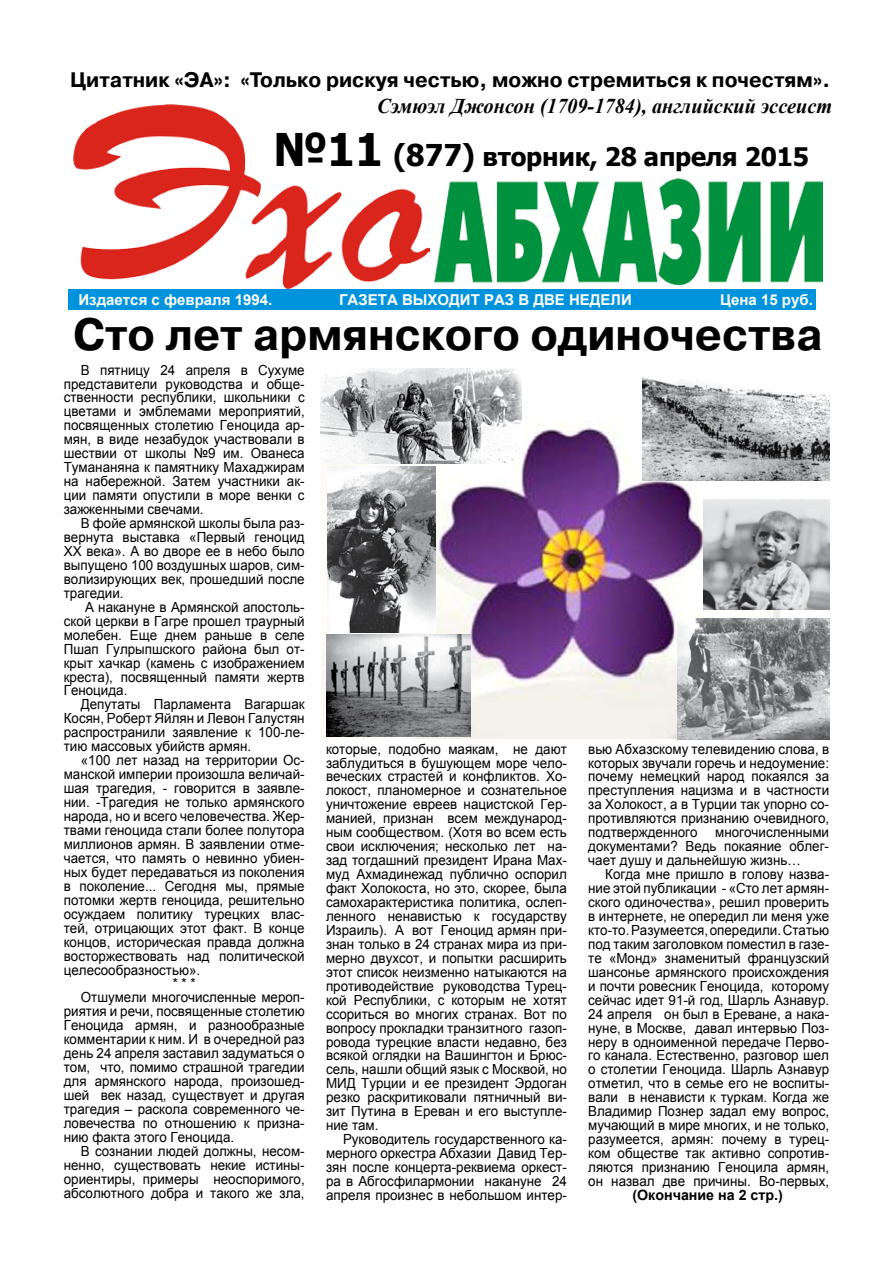
<style>
.page{position:relative;width:893px;height:1263px;background:#fff}
.page>*{position:absolute;margin:0;border:0;box-sizing:border-box;transform-origin:0 0}
.t1{font:700 45px "Pragmatica C";color:#000}
.t2{font:700 25.5px "Tahoma";letter-spacing:-.01em;color:#000}
.t3{font:700 21px "Pragmatica C";color:#000}
.t4{font:italic 700 21px "Times New Roman";color:#000}
.t5{font:700 15px "Arial";color:#fff}
.t6{font:700 14.25px "Arial";color:#000}
.t7{font:13.95px/14px "Arial";color:#000;text-align:justify;scale:.96 1}
.s1{font-size:45px}
.s2{font-size:30px}
</style>
<div class="page">
<img style="left:322px;top:377px;width:503px;height:362px">
<img style="left:74px;top:104px;width:356px;height:184px">
<img style="left:435px;top:179px;width:387px;height:106px">
<div style="left:68px;top:289px;width:748px;height:21px;background:#0093dd"></div>
<img style="left:320px;top:368px;width:201px;height:95px">
<img style="left:704px;top:500px;width:125px;height:109px">
<img style="left:327px;top:466px;width:109px;height:167px">
<img style="left:677px;top:619px;width:152px;height:120px">
<img style="left:327px;top:634px;width:143px;height:102px">
<img style="left:643px;top:377px;width:186px;height:104px">
<h3 class="t3" style="left:70px;top:69px;width:761px">Цитатник «ЭА»: «Только рискуя честью, можно стремиться к почестям».</h3>
<h3 class="t4" style="left:377px;top:91px;width:457px">Сэмюэл Джонсон (1709-1784), английский эссеист</h3>
<h2 class="t2" style="left:273px;top:139px;width:537px"><span class="s1">№11</span> <span class="s2">(877)</span> вторник, 28 апреля 2015</h2>
<p class="t5" style="left:79px;top:290px;width:195px">Издается с февраля 1994.</p>
<p class="t5" style="left:339px;top:289px;width:292px">газета выходит раз в две недели</p>
<p class="t5" style="left:720px;top:290px;width:94px">Цена 15 руб.</p>
<h1 class="t1" style="left:73px;top:310px;width:751px">Сто лет армянского одиночества</h1>
<p class="t7" style="left:64px;top:363px;width:252px;text-indent:17px">В пятницу 24 апреля в Сухуме представители руководства и обще&shy;ственности республики, школьники с цветами и эмблемами мероприятий, посвященных столетию Геноцида ар&shy;мян, в виде незабудок участвовали в шествии от школы №9 им. Ованеса Тумананяна к памятнику Махаджирам на набережной. Затем участники ак&shy;ции памяти опустили в море венки с зажженными свечами.</p>
<p class="t7" style="left:64px;top:516px;width:252px;text-indent:17px">В фойе армянской школы была раз&shy;вернута выставка «Первый геноцид XX века». А во дворе ее в небо было выпущено 100 воздушных шаров, сим&shy;волизирующих век, прошедший после трагедии.</p>
<p class="t7" style="left:64px;top:600px;width:252px;text-indent:21px">А накануне в Армянской апостоль&shy;ской церкви в Гагре прошел траурный молебен. Еще днем раньше в селе Пшап Гулрыпшского района был от&shy;крыт хачкар (камень с изображением креста), посвященный памяти жертв Геноцида.</p>
<p class="t7" style="left:64px;top:698px;width:252px;text-indent:17px">Депутаты Парламента Вагаршак Косян, Роберт Яйлян и Левон Галустян распространили заявление к 100-ле&shy;тию массовых убийств армян.</p>
<p class="t7" style="left:81px;top:753px;width:235px">«100 лет назад на территории Ос-</p>
<p class="t7" style="left:64px;top:767px;width:252px">манской империи произошла величай-</p>
<p class="t7" style="left:64px;top:781px;width:252px">шая трагедия, - говорится в заявле-</p>
<p class="t7" style="left:64px;top:795px;width:252px">нии. -Трагедия не только армянского</p>
<p class="t7" style="left:64px;top:809px;width:252px">народа, но и всего человечества. Жер-</p>
<p class="t7" style="left:64px;top:823px;width:252px">твами геноцида стали более полутора</p>
<p class="t7" style="left:64px;top:837px;width:252px">миллионов армян. В заявлении отме-</p>
<p class="t7" style="left:64px;top:851px;width:252px">чается, что память о невинно убиен-</p>
<p class="t7" style="left:64px;top:865px;width:252px">ных будет передаваться из поколения</p>
<p class="t7" style="left:64px;top:879px;width:252px">в поколение... Сегодня мы, прямые</p>
<p class="t7" style="left:64px;top:893px;width:252px">потомки жертв геноцида, решительно</p>
<p class="t7" style="left:64px;top:907px;width:252px">осуждаем политику турецких влас-</p>
<p class="t7" style="left:64px;top:921px;width:252px">тей, отрицающих этот факт. В конце</p>
<p class="t7" style="left:64px;top:935px;width:252px">концов, историческая правда должна</p>
<p class="t7" style="left:64px;top:949px;width:252px">восторжествовать над политической</p>
<p class="t7" style="left:64px;top:963px;width:144px">целесообразностью».</p>
<p class="t7" style="left:173px;top:977px;width:26px">* * *</p>
<p class="t7" style="left:81px;top:991px;width:235px">Отшумели многочисленные мероп-</p>
<p class="t7" style="left:64px;top:1005px;width:252px">риятия и речи, посвященные столетию</p>
<p class="t7" style="left:64px;top:1018px;width:252px">Геноцида армян, и разнообразные</p>
<p class="t7" style="left:64px;top:1032px;width:252px">комментарии к ним. И в очередной раз</p>
<p class="t7" style="left:64px;top:1046px;width:252px">день 24 апреля заставил задуматься о</p>
<p class="t7" style="left:64px;top:1060px;width:252px">том, что, помимо страшной трагедии</p>
<p class="t7" style="left:64px;top:1074px;width:252px">для армянского народа, произошед-</p>
<p class="t7" style="left:64px;top:1088px;width:252px">шей век назад, существует и другая</p>
<p class="t7" style="left:64px;top:1102px;width:252px">трагедия – раскола современного че-</p>
<p class="t7" style="left:64px;top:1116px;width:252px">ловечества по отношению к призна-</p>
<p class="t7" style="left:64px;top:1130px;width:179px">нию факта этого Геноцида.</p>
<p class="t7" style="left:81px;top:1144px;width:235px">В сознании людей должны, несом-</p>
<p class="t7" style="left:64px;top:1158px;width:252px">ненно, существовать некие истины-</p>
<p class="t7" style="left:64px;top:1172px;width:252px">ориентиры, примеры неоспоримого,</p>
<p class="t7" style="left:64px;top:1186px;width:252px">абсолютного добра и такого же зла,</p>
<p class="t7" style="left:326px;top:742px;width:252px">которые, подобно маякам, не дают заблудиться в бушующем море чело&shy;веческих страстей и конфликтов. Хо&shy;локост, планомерное и сознательное уничтожение евреев нацистской Гер&shy;манией, признан всем международ&shy;ным сообществом. (Хотя во всем есть свои исключения; несколько лет на&shy;зад тогдашний президент Ирана Мах&shy;муд Ахмадинежад публично оспорил факт Холокоста, но это, скорее, была самохарактеристика политика, ослеп&shy;ленного ненавистью к государству Израиль). А вот Геноцид армян при&shy;знан только в 24 странах мира из при&shy;мерно двухсот, и попытки расширить этот список неизменно натыкаются на противодействие руководства Турец&shy;кой Республики, с которым не хотят ссориться во многих странах. Вот по вопросу прокладки транзитного газоп&shy;ровода турецкие власти недавно, без всякой оглядки на Вашингтон и Брюс&shy;сель, нашли общий язык с Москвой, но МИД Турции и ее президент Эрдоган резко раскритиковали пятничный ви&shy;зит Путина в Ереван и его выступле&shy;ние там.</p>
<p class="t7" style="left:326px;top:1132px;width:252px;text-indent:17px">Руководитель государственного ка&shy;мерного оркестра Абхазии Давид Тер&shy;зян после концерта-реквиема оркест&shy;ра в Абгосфилармонии накануне 24 апреля произнес в небольшом интер-</p>
<p class="t7" style="left:588px;top:742px;width:252px">вью Абхазскому телевидению слова, в которых звучали горечь и недоумение: почему немецкий народ покаялся за преступления нацизма и в частности за Холокост, а в Турции так упорно со&shy;противляются признанию очевидного, подтвержденного</p>
<p class="t7" style="left:588px;top:825px;width:252px;text-indent:127px">многочисленными документами? Ведь покаяние облег&shy;чает душу и дальнейшую жизнь…</p>
<p class="t7" style="left:588px;top:867px;width:252px;text-indent:17px">Когда мне пришло в голову назва&shy;ние этой публикации - «Сто лет армян&shy;ского одиночества», решил проверить в интернете, не опередил ли меня уже кто-то. Разумеется, опередили. Статью под таким заголовком поместил в газе&shy;те «Монд» знаменитый французский шансонье армянского происхождения и почти ровесник Геноцида, которому сейчас идет 91-й год, Шарль Азнавур.<br>24 апреля он был в Ереване, а нака&shy;нуне, в Москве, давал интервью Поз&shy;неру в одноименной передаче Перво&shy;го канала. Естественно, разговор шел о столетии Геноцида. Шарль Азнавур отметил, что в семье его не воспиты&shy;вали в ненависти к туркам. Когда же Владимир Познер задал ему вопрос, мучающий в мире многих, и не только, разумеется, армян: почему в турец&shy;ком обществе так активно сопротив&shy;ляются признанию Геноцила армян, он назвал две причины. Во-первых,</p>
<p class="t6" style="left:632px;top:1186px;width:152px">(Окончание на 2 стр.)</p>
</div>
